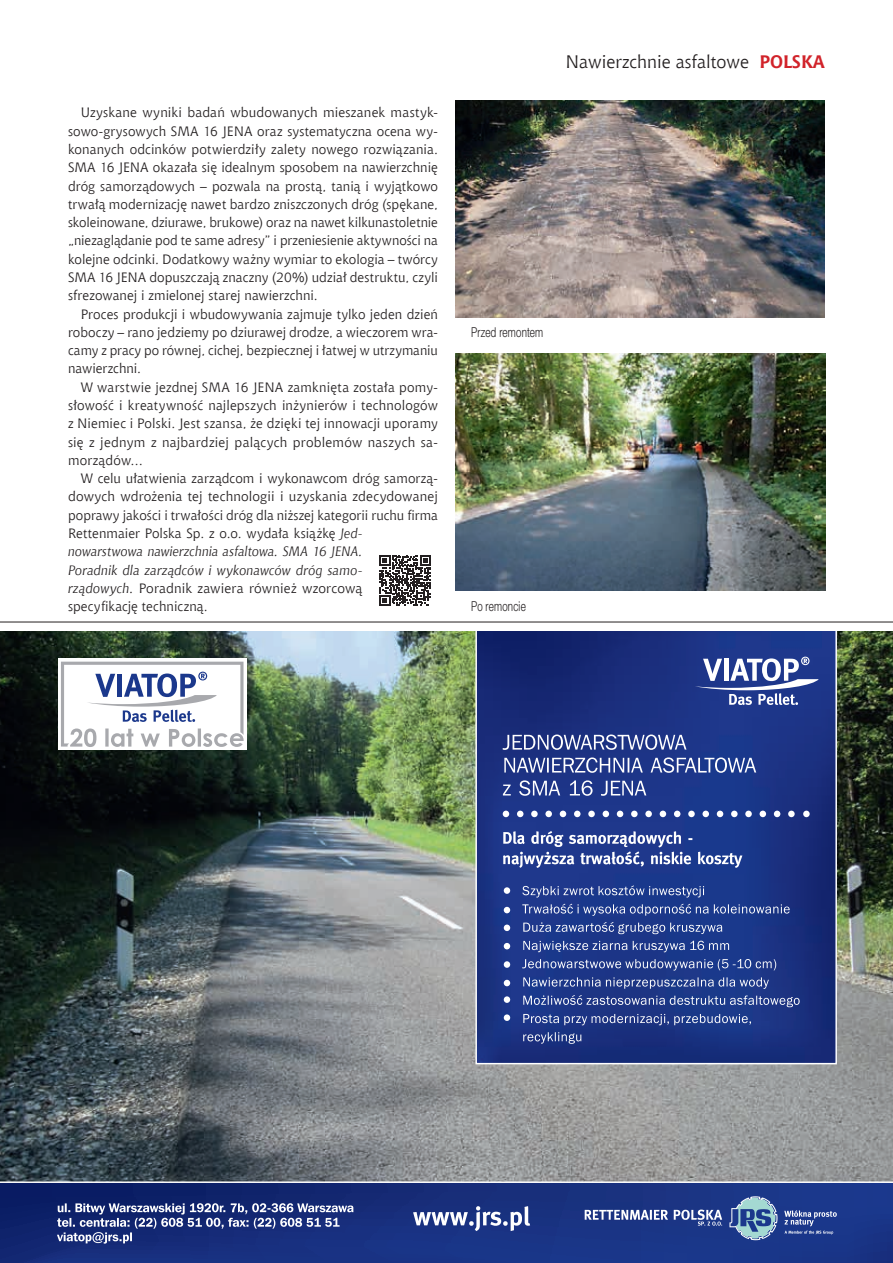
<style>
.page{position:relative;width:893px;height:1263px;background:#fff}
.page>*{position:absolute;margin:0;border:0;box-sizing:border-box;transform-origin:0 0}
.t1{font:18px "Chianti EU";color:#231f20}
.t2{font:13.5px/18.3px "Chianti EU";letter-spacing:.005em;color:#231f20;text-align:justify}
.t3{font:13.5px "Switzer Cnd EFN Light";letter-spacing:.015em;color:#231f20;scale:.9 1}
.s1{font-style:italic}
.s2{font-weight:700;color:#d1232a}
</style>
<div class="page">
<img style="left:0;top:631px;width:893px;height:550px">
<svg style="left:0;top:1181px;width:893px;height:82px;background:#1d3581"></svg>
<svg style="left:57px;top:1203px;width:297px;height:40px;background:#435490"></svg>
<svg style="left:475px;top:631px;width:363px;height:434px;background:#1e3480"></svg>
<svg style="left:413px;top:1206px;width:117px;height:25px"></svg>
<svg style="left:784px;top:1210px;width:53px;height:24px"></svg>
<svg style="left:585px;top:1209px;width:137px;height:16px"></svg>
<svg style="left:729px;top:1196px;width:48px;height:44px;background:#6184ae"></svg>
<svg style="left:695px;top:657px;width:124px;height:48px"></svg>
<div style="left:504px;top:887px;width:6px;height:7px;background:#fff;border-radius:50%"></div>
<svg style="left:504px;top:907px;width:6px;height:6px"></svg>
<div style="left:504px;top:924px;width:6px;height:7px;background:#fff;border-radius:50%"></div>
<svg style="left:504px;top:943px;width:6px;height:6px"></svg>
<svg style="left:503px;top:831px;width:239px;height:37px;background:#5166a6"></svg>
<svg style="left:522px;top:885px;width:278px;height:159px;background:#314992"></svg>
<svg style="left:503px;top:734px;width:253px;height:62px;background:#42569b"></svg>
<div style="left:504px;top:961px;width:6px;height:7px;background:#fff;border-radius:50%"></div>
<svg style="left:504px;top:980px;width:6px;height:6px"></svg>
<div style="left:504px;top:996px;width:6px;height:7px;background:#fff;border-radius:50%"></div>
<div style="left:504px;top:1014px;width:6px;height:7px;background:#fff;border-radius:50%"></div>
<svg style="left:503px;top:811px;width:6px;height:6px"></svg>
<svg style="left:517px;top:811px;width:6px;height:6px"></svg>
<div style="left:531px;top:811px;width:7px;height:6px;background:#fff;border-radius:50%"></div>
<div style="left:545px;top:811px;width:7px;height:6px;background:#fff;border-radius:50%"></div>
<svg style="left:560px;top:811px;width:6px;height:6px"></svg>
<svg style="left:574px;top:811px;width:6px;height:6px"></svg>
<div style="left:588px;top:811px;width:7px;height:6px;background:#fff;border-radius:50%"></div>
<svg style="left:603px;top:811px;width:6px;height:6px"></svg>
<svg style="left:617px;top:811px;width:6px;height:6px"></svg>
<div style="left:631px;top:811px;width:7px;height:6px;background:#fff;border-radius:50%"></div>
<div style="left:645px;top:811px;width:7px;height:6px;background:#fff;border-radius:50%"></div>
<svg style="left:660px;top:811px;width:6px;height:6px"></svg>
<svg style="left:674px;top:811px;width:6px;height:6px"></svg>
<div style="left:688px;top:811px;width:7px;height:6px;background:#fff;border-radius:50%"></div>
<div style="left:702px;top:811px;width:7px;height:6px;background:#fff;border-radius:50%"></div>
<svg style="left:717px;top:811px;width:6px;height:6px"></svg>
<div style="left:731px;top:811px;width:7px;height:6px;background:#fff;border-radius:50%"></div>
<div style="left:745px;top:811px;width:7px;height:6px;background:#fff;border-radius:50%"></div>
<svg style="left:760px;top:811px;width:6px;height:6px"></svg>
<svg style="left:774px;top:811px;width:6px;height:6px"></svg>
<div style="left:788px;top:811px;width:7px;height:6px;background:#fff;border-radius:50%"></div>
<div style="left:803px;top:811px;width:7px;height:6px;background:#fff;border-radius:50%"></div>
<div style="left:58px;top:658px;width:189px;height:92px;background:#fff"></div>
<svg style="left:61px;top:662px;width:183px;height:85px"></svg>
<hr style="left:0;top:622px;width:893px;height:1px;background:#231f20">
<img style="left:455px;top:100px;width:370px;height:217px">
<img style="left:456px;top:354px;width:370px;height:237px">
<svg style="left:379px;top:555px;width:52px;height:51px"></svg>
<p class="t2" style="left:68px;top:103px;width:371px;text-indent:13px">Uzyskane wyniki badań wbudowanych mieszanek mastyk&shy;sowo-grysowych SMA 16 JENA oraz systematyczna ocena wy&shy;konanych odcinków potwierdziły zalety nowego rozwiązania.<br>SMA 16 JENA okazała się idealnym sposobem na nawierzchnię dróg samorządowych – pozwala na prostą, tanią i wyjątkowo trwałą modernizację nawet bardzo zniszczonych dróg (spękane, skoleinowane, dziurawe, brukowe) oraz na nawet kilkunastoletnie „niezaglądanie pod te same adresy” i przeniesienie aktywności na kolejne odcinki. Dodatkowy ważny wymiar to ekologia – twórcy SMA 16 JENA dopuszczają znaczny (20%) udział destruktu, czyli sfrezowanej i zmielonej starej nawierzchni.</p>
<p class="t2" style="left:68px;top:304px;width:371px;text-indent:13px">Proces produkcji i wbudowywania zajmuje tylko jeden dzień roboczy – rano jedziemy po dziurawej drodze, a wieczorem wra&shy;camy z pracy po równej, cichej, bezpiecznej i łatwej w utrzymaniu nawierzchni.</p>
<p class="t2" style="left:68px;top:378px;width:371px;text-indent:13px">W warstwie jezdnej SMA 16 JENA zamknięta została pomy&shy;słowość i kreatywność najlepszych inżynierów i technologów z Niemiec i Polski. Jest szansa, że dzięki tej innowacji uporamy się z jednym z najbardziej palących problemów naszych sa&shy;morządów…</p>
<p class="t2" style="left:68px;top:469px;width:371px;text-align:left;text-indent:13px">W celu ułatwienia zarządcom i wykonawcom dróg samorzą&shy;dowych wdrożenia tej technologii i uzyskania zdecydowanej poprawy jakości i trwałości dróg dla niższej kategorii ruchu firma Rettenmaier Polska Sp. z o.o. wydała książkę <span class="s1">Jed&shy;nowarstwowa nawierzchnia asfaltowa. SMA 16 JENA.<br>Poradnik dla zarządców i wykonawców dróg samo-<br>rządowych</span>. Poradnik zawiera również wzorcową<br>specyfikację techniczną.</p>
<h1 class="t1" style="left:566px;top:51px;width:261px">Nawierzchnie asfaltowe <span class="s2">POLSKA</span></h1>
<p class="t3" style="left:471px;top:324px;width:82px">Przed remontem</p>
<p class="t3" style="left:471px;top:598px;width:62px">Po remoncie</p>
</div>
